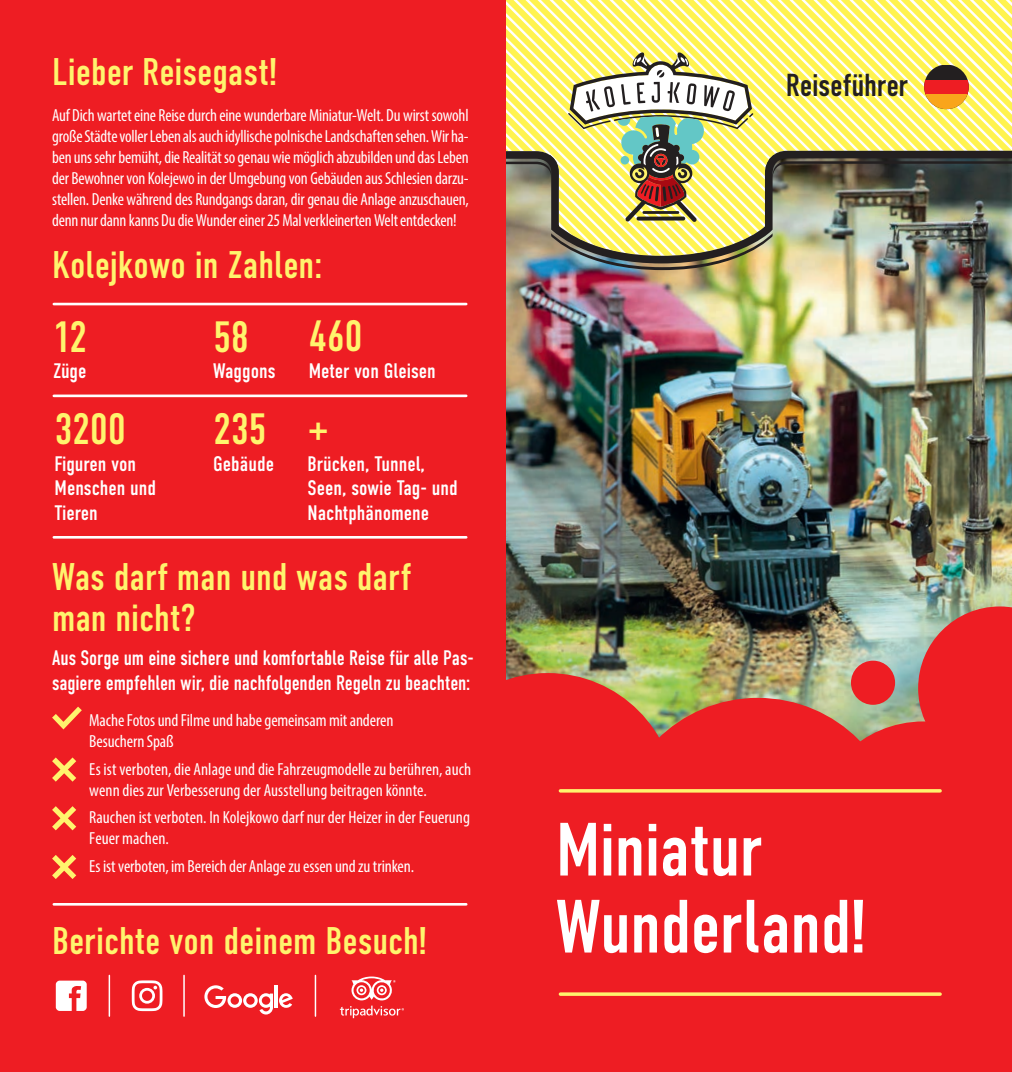
<style>
.page{position:relative;width:1012px;height:1072px;background:#fff}
.page>*{position:absolute;margin:0;border:0;box-sizing:border-box;transform-origin:0 0}
.t1{font:75.25px/77px "DIN Condensed";letter-spacing:-.01em;color:#fff}
.t2{font:43.75px "DIN Condensed";letter-spacing:-.015em;color:#fff46d}
.t3{font:38.5px/40.2px "DIN Condensed";color:#fff46d}
.t4{font:31.68px "DIN Condensed";letter-spacing:-.005em;color:#231f20}
.t5{font:21px/24.5px "DIN Condensed";color:#fff}
.t6{font:21px/24.5px "DIN Condensed";color:#fff;scale:.96 1}
.t7{font:condensed 17.5px/21px "Myriad Pro";color:#fff}
</style>
<div class="page">
<img style="left:506px;top:270px;width:506px;height:467px">
<svg style="left:826px;top:0;width:12px;height:147px"></svg>
<svg style="left:814px;top:0;width:12px;height:147px"></svg>
<svg style="left:802px;top:0;width:12px;height:147px"></svg>
<svg style="left:790px;top:0;width:12px;height:147px"></svg>
<svg style="left:778px;top:0;width:12px;height:147px"></svg>
<svg style="left:766px;top:0;width:12px;height:147px"></svg>
<svg style="left:754px;top:0;width:12px;height:147px"></svg>
<svg style="left:845px;top:0;width:167px;height:147px"></svg>
<svg style="left:753px;top:147px;width:259px;height:14px;background:#726d48"></svg>
<img style="left:506px;top:161px;width:506px;height:109px">
<svg style="left:506px;top:0;width:247px;height:256px"></svg>
<div style="left:496px;top:775px;width:516px;height:296px;background:#ee1d23"></div>
<div style="left:419px;top:673px;width:257px;height:256px;background:#ee1d23;border-radius:50%"></div>
<div style="left:851px;top:660px;width:44px;height:44px;background:#ee1d23;border-radius:50%"></div>
<div style="left:615px;top:698px;width:286px;height:285px;background:#ee1d23;border-radius:50%"></div>
<svg style="left:813px;top:721px;width:199px;height:72px"></svg>
<svg style="left:918px;top:606px;width:94px;height:163px;background:#e62d30"></svg>
<hr style="left:560px;top:789px;width:380px;height:3px;background:#fff46d">
<div style="left:924px;top:65px;width:45px;height:44px;background:#231f20;border-radius:50%"></div>
<div style="left:924px;top:80px;width:45px;height:14px;background:#ee1d23"></div>
<svg style="left:924px;top:94px;width:45px;height:15px"></svg>
<hr style="left:560px;top:992px;width:380px;height:3px;background:#fff46d">
<div style="left:0;top:0;width:506px;height:1071px;background:#ee1d23"></div>
<svg style="left:52px;top:706px;width:30px;height:24px"></svg>
<svg style="left:52px;top:757px;width:25px;height:25px"></svg>
<svg style="left:52px;top:806px;width:25px;height:25px"></svg>
<svg style="left:52px;top:855px;width:25px;height:24px"></svg>
<svg style="left:56px;top:980px;width:31px;height:30px"></svg>
<hr style="left:275px;top:985px;width:3px;height:22px;background:#fff">
<svg style="left:279px;top:993px;width:14px;height:14px"></svg>
<svg style="left:204px;top:985px;width:69px;height:29px"></svg>
<svg style="left:340px;top:976px;width:64px;height:42px"></svg>
<hr style="left:109px;top:975px;width:1px;height:41px;background:#fff">
<hr style="left:183px;top:975px;width:2px;height:41px;background:#fff">
<hr style="left:315px;top:975px;width:1px;height:41px;background:#fff">
<hr style="left:54px;top:903px;width:412px;height:2px;background:#fff">
<hr style="left:54px;top:394px;width:412px;height:3px;background:#fff">
<hr style="left:54px;top:303px;width:412px;height:2px;background:#fff">
<hr style="left:54px;top:536px;width:412px;height:2px;background:#fff">
<svg style="left:132px;top:980px;width:30px;height:31px"></svg>
<h3 class="t3" style="left:52px;top:55px;width:227px">Lieber Reisegast!</h3>
<p class="t7" style="left:52px;top:107px;width:418px;text-align:justify">Auf Dich wartet eine Reise durch eine wunderbare Miniatur-Welt. Du wirst sowohl große Städte voller Leben als auch idyllische polnische Landschaften sehen. Wir ha&shy;ben uns sehr bemüht, die Realität so genau wie möglich abzubilden und das Leben der Bewohner von Kolejewo in der Umgebung von Gebäuden aus Schlesien darzu&shy;stellen. Denke während des Rundgangs daran, dir genau die Anlage anzuschauen, denn nur dann kanns Du die Wunder einer 25 Mal verkleinerten Welt entdecken!</p>
<h3 class="t3" style="left:52px;top:248px;width:272px">Kolejkowo in Zahlen:</h3>
<h2 class="t2" style="left:309px;top:320px;width:55px">460</h2>
<p class="t5" style="left:309px;top:360px;width:129px">Meter von Gleisen</p>
<h2 class="t2" style="left:213px;top:412px;width:55px">235</h2>
<p class="t5" style="left:213px;top:453px;width:62px">Gebäude</p>
<h2 class="t2" style="left:53px;top:320px;width:36px">12</h2>
<p class="t5" style="left:53px;top:361px;width:35px">Züge</p>
<h2 class="t2" style="left:55px;top:412px;width:73px">3200</h2>
<p class="t5" style="left:55px;top:453px;width:103px">Figuren von<br>Menschen und<br>Tieren</p>
<h2 class="t2" style="left:213px;top:320px;width:37px">58</h2>
<p class="t5" style="left:213px;top:361px;width:64px">Waggons</p>
<h2 class="t2" style="left:308px;top:412px;width:23px">+</h2>
<p class="t5" style="left:308px;top:453px;width:152px">Brücken, Tunnel,<br>Seen, sowie Tag- und<br>Nachtphänomene</p>
<h3 class="t3" style="left:52px;top:560px;width:360px">Was darf man und was darf man nicht?</h3>
<p class="t6" style="left:52px;top:647px;width:441px">Aus Sorge um eine sichere und komfortable Reise für alle Pas&shy;sagiere empfehlen wir, die nachfolgenden Regeln zu beachten:</p>
<p class="t7" style="left:89px;top:711px;width:306px">Mache Fotos und Filme und habe gemeinsam mit anderen<br>Besuchern Spaß</p>
<p class="t7" style="left:89px;top:760px;width:383px">Es ist verboten, die Anlage und die Fahrzeugmodelle zu berühren, auch wenn dies zur Verbesserung der Ausstellung beitragen könnte.</p>
<p class="t7" style="left:89px;top:808px;width:382px">Rauchen ist verboten. In Kolejkowo darf nur der Heizer in der Feuerung<br>Feuer machen.</p>
<p class="t7" style="left:89px;top:857px;width:326px">Es ist verboten, im Bereich der Anlage zu essen und zu trinken.</p>
<h3 class="t3" style="left:52px;top:923px;width:376px">Berichte von deinem Besuch!</h3>
<h3 class="t4" style="left:786px;top:74px;width:124px">Reiseführer</h3>
<h1 class="t1" style="left:556px;top:817px;width:312px">Miniatur<br>Wunderland!</h1>
</div>
